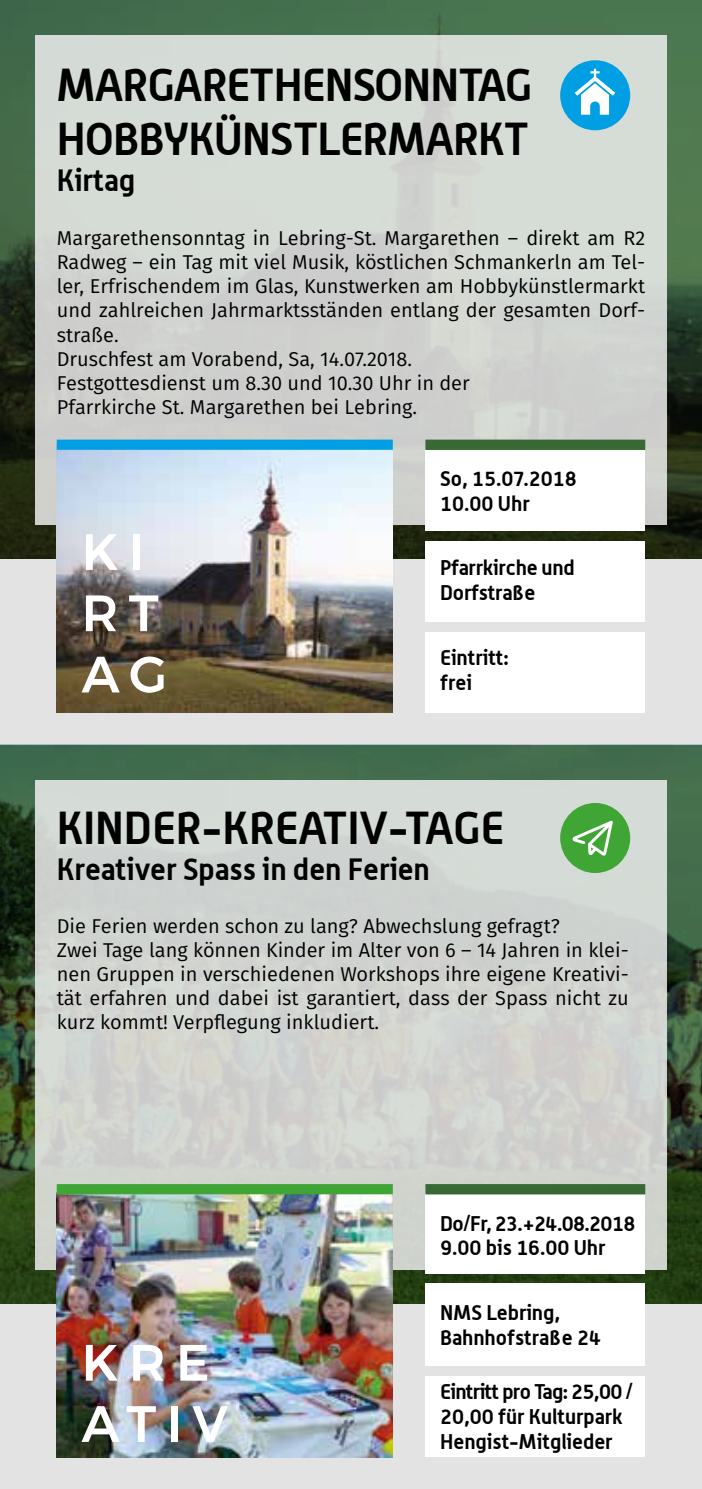
<style>
.page{position:relative;width:702px;height:1489px;background:#fff}
.page>*{position:absolute;margin:0;border:0;box-sizing:border-box;transform-origin:0 0}
.t1{font:500 51px/61.2px "Montserrat";letter-spacing:.2em;color:#fff}
.t2{font:700 45px/54px "Alwyn";letter-spacing:-.02em;color:#000}
.t3{font:700 45px "Alwyn";color:#000}
.t4{font:700 30px "Alwyn";color:#000}
.t5{font:700 20.75px/24.8px "Alwyn";color:#000}
.t6{font:700 20.75px/24.8px "Alwyn";letter-spacing:-.03em;color:#000}
.t7{font:20px/24px "Fira Sans";color:#000}
</style>
<div class="page">
<div style="left:0;top:1303px;width:702px;height:185px;background:#e3e3e3"></div>
<img style="left:0;top:0;width:702px;height:559px">
<div style="left:0;top:559px;width:702px;height:185px;background:#e3e3e3"></div>
<div style="left:35px;top:35px;width:631px;height:489px;background:linear-gradient(to right,#d1d5d1,#d3d8d3)"></div>
<div style="left:425px;top:450px;width:220px;height:80px;background:#fff"></div>
<div style="left:425px;top:541px;width:220px;height:80px;background:#fff"></div>
<div style="left:425px;top:632px;width:220px;height:80px;background:#fff"></div>
<div style="left:425px;top:439px;width:220px;height:11px;background:#386833"></div>
<img style="left:57px;top:450px;width:336px;height:262px">
<div style="left:57px;top:439px;width:336px;height:11px;background:#009fe3"></div>
<img style="left:0;top:744px;width:702px;height:559px">
<div style="left:35px;top:780px;width:631px;height:489px;background:#d1d3d0"></div>
<div style="left:425px;top:1192px;width:220px;height:81px;background:#fff"></div>
<div style="left:425px;top:1283px;width:220px;height:82px;background:#fff"></div>
<div style="left:425px;top:1376px;width:220px;height:80px;background:#fff"></div>
<div style="left:425px;top:1183px;width:220px;height:11px;background:#386833"></div>
<img style="left:57px;top:1194px;width:336px;height:262px">
<div style="left:57px;top:1183px;width:336px;height:11px;background:#3fa535"></div>
<div style="left:560px;top:803px;width:70px;height:70px;background:#3fa535;border-radius:50%"></div>
<svg style="left:572px;top:820px;width:41px;height:35px"></svg>
<div style="left:560px;top:60px;width:70px;height:70px;background:#009fe3;border-radius:50%"></div>
<svg style="left:574px;top:69px;width:41px;height:46px"></svg>
<h2 class="t2" style="left:57px;top:57px;width:477px">MARGARETHENSONNTAG<br>HOBBYKÜNSTLERMARKT</h2>
<h3 class="t4" style="left:57px;top:161px;width:80px">Kirtag</h3>
<p class="t7" style="left:57px;top:226px;width:590px">Margarethensonntag in Lebring-St. Margarethen – direkt am R2<br>Radweg – ein Tag mit viel Musik, köstlichen Schmankerln am Tel&shy;ler, Erfrischendem im Glas, Kunstwerken am Hobbykünstlermarkt und zahlreichen Jahrmarktsständen entlang der gesamten Dorf&shy;straße.<br>Druschfest am Vorabend, Sa, 14.07.2018.<br>Festgottesdienst um 8.30 und 10.30 Uhr in der<br>Pfarrkirche St. Margarethen bei Lebring.</p>
<h1 class="t1" style="left:81px;top:517px;width:87px">KI<br>RT<br>AG</h1>
<p class="t5" style="left:440px;top:465px;width:138px">So, 15.07.2018<br>10.00 Uhr</p>
<p class="t5" style="left:440px;top:555px;width:136px">Pfarrkirche und<br>Dorfstraße</p>
<p class="t5" style="left:440px;top:645px;width:70px">Eintritt: frei</p>
<h2 class="t3" style="left:57px;top:799px;width:449px">KINDER-KREATIV-TAGE</h2>
<h3 class="t4" style="left:57px;top:850px;width:374px">Kreativer Spass in den Ferien</h3>
<p class="t7" style="left:57px;top:914px;width:573px">Die Ferien werden schon zu lang? Abwechslung gefragt?<br>Zwei Tage lang können Kinder im Alter von 6 – 14 Jahren in klei&shy;nen Gruppen in verschiedenen Workshops ihre eigene Kreativi&shy;tät erfahren und dabei ist garantiert, dass der Spass nicht zu kurz kommt! Verpflegung inkludiert.</p>
<h1 class="t1" style="left:81px;top:1327px;width:148px">KRE<br>ATIV</h1>
<p class="t6" style="left:440px;top:1210px;width:197px">Do/Fr, 23.+24.08.2018<br>9.00 bis 16.00 Uhr</p>
<p class="t5" style="left:440px;top:1299px;width:162px">NMS Lebring,<br>Bahnhofstraße 24</p>
<p class="t5" style="left:440px;top:1378px;width:194px">Eintritt pro Tag: 25,00 /<br>20,00 für Kulturpark<br>Hengist-Mitglieder</p>
</div>
